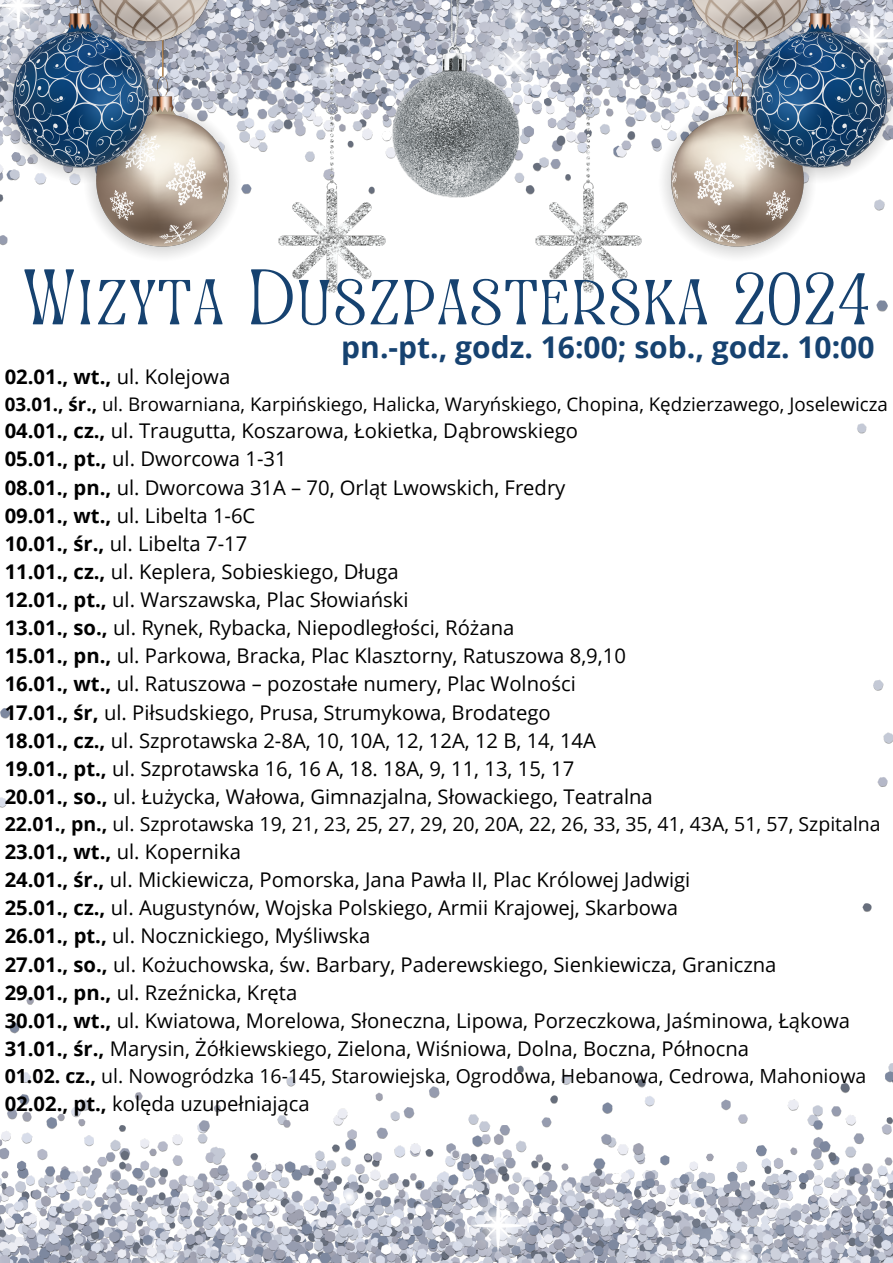
<style>
.page{position:relative;width:893px;height:1263px;background:#fff}
.page>*{position:absolute;margin:0;border:0;box-sizing:border-box;transform-origin:0 0}
.t1{font:78px "Awesome Lathusca";color:#164270}
.t2{font:700 30px "Open Sans";color:#164270}
.t3{font:20.25px "Open Sans";color:#000}
.t4{font:700 20.25px "Open Sans";color:#000}
.t5{font:19.5px "Open Sans";color:#000}
.t6{font:18.75px "Open Sans";color:#000}
.s1{font-weight:400}
.s2{font-weight:700}
</style>
<div class="page">
<img style="left:0;top:0;width:893px;height:1263px">
<img style="left:658px;top:0;width:235px;height:261px">
<img style="left:0;top:0;width:241px;height:261px">
<img style="left:279px;top:0;width:106px;height:292px">
<img style="left:535px;top:0;width:107px;height:292px">
<img style="left:393px;top:0;width:126px;height:197px">
<svg style="left:24px;top:268px;width:50px;height:56px"></svg>
<svg style="left:81px;top:279px;width:9px;height:45px"></svg>
<svg style="left:98px;top:279px;width:57px;height:45px"></svg>
<svg style="left:194px;top:279px;width:28px;height:45px"></svg>
<svg style="left:251px;top:268px;width:42px;height:56px"></svg>
<svg style="left:370px;top:279px;width:28px;height:45px"></svg>
<svg style="left:404px;top:279px;width:62px;height:45px"></svg>
<svg style="left:542px;top:279px;width:26px;height:45px"></svg>
<svg style="left:574px;top:279px;width:31px;height:45px"></svg>
<svg style="left:645px;top:279px;width:62px;height:45px"></svg>
<svg style="left:735px;top:271px;width:28px;height:53px"></svg>
<svg style="left:769px;top:271px;width:64px;height:54px"></svg>
<svg style="left:839px;top:272px;width:29px;height:52px"></svg>
<p class="t1" style="left:157px;top:248px;width:212px">▼ ◆▲</p>
<p class="t1" style="left:468px;top:248px;width:175px">▲▼ ▲</p>
<p class="t2" style="left:341px;top:326px;width:534px">pn.-pt., godz. 16:00; sob., godz. 10:00</p>
<p class="t4" style="left:5px;top:363px;width:227px">02.01., wt., <span class="s1">ul. Kolejowa</span></p>
<p class="t6" style="left:5px;top:391px;width:884px"><span class="s2">03.01., śr.,</span> ul. Browarniana, Karpińskiego, Halicka, Waryńskiego, Chopina, Kędzierzawego, Joselewicza</p>
<p class="t3" style="left:5px;top:417px;width:575px"><span class="s2">04.01., cz.,</span> ul. Traugutta, Koszarowa, Łokietka, Dąbrowskiego</p>
<p class="t3" style="left:5px;top:445px;width:283px"><span class="s2">05.01., pt.,</span> ul. Dworcowa 1-31</p>
<p class="t3" style="left:5px;top:473px;width:562px"><span class="s2">08.01., pn.,</span> ul. Dworcowa 31A – 70, Orląt Lwowskich, Fredry</p>
<p class="t3" style="left:5px;top:501px;width:252px"><span class="s2">09.01., wt.,</span> ul. Libelta 1-6C</p>
<p class="t3" style="left:5px;top:529px;width:244px"><span class="s2">10.01., śr.,</span> ul. Libelta 7-17</p>
<p class="t3" style="left:5px;top:557px;width:395px"><span class="s2">11.01., cz.,</span> ul. Keplera, Sobieskiego, Długa</p>
<p class="t3" style="left:5px;top:585px;width:405px"><span class="s2">12.01., pt.,</span> ul. Warszawska, Plac Słowiański</p>
<p class="t3" style="left:5px;top:613px;width:511px"><span class="s2">13.01., so.,</span> ul. Rynek, Rybacka, Niepodległości, Różana</p>
<p class="t3" style="left:5px;top:642px;width:623px"><span class="s2">15.01., pn.,</span> ul. Parkowa, Bracka, Plac Klasztorny, Ratuszowa 8,9,10</p>
<p class="t3" style="left:5px;top:670px;width:572px"><span class="s2">16.01., wt.,</span> ul. Ratuszowa – pozostałe numery, Plac Wolności</p>
<p class="t3" style="left:5px;top:698px;width:547px"><span class="s2">17.01., śr,</span> ul. Piłsudskiego, Prusa, Strumykowa, Brodatego</p>
<p class="t3" style="left:5px;top:726px;width:593px"><span class="s2">18.01., cz.,</span> ul. Szprotawska 2-8A, 10, 10A, 12, 12A, 12 B, 14, 14A</p>
<p class="t3" style="left:5px;top:754px;width:571px"><span class="s2">19.01., pt.,</span> ul. Szprotawska 16, 16 A, 18. 18A, 9, 11, 13, 15, 17</p>
<p class="t3" style="left:5px;top:782px;width:649px"><span class="s2">20.01., so.,</span> ul. Łużycka, Wałowa, Gimnazjalna, Słowackiego, Teatralna</p>
<p class="t5" style="left:5px;top:810px;width:877px"><span class="s2">22.01., pn.,</span> ul. Szprotawska 19, 21, 23, 25, 27, 29, 20, 20A, 22, 26, 33, 35, 41, 43A, 51, 57, Szpitalna</p>
<p class="t3" style="left:5px;top:837px;width:238px"><span class="s2">23.01., wt.,</span> ul. Kopernika</p>
<p class="t3" style="left:5px;top:865px;width:687px"><span class="s2">24.01., śr.,</span> ul. Mickiewicza, Pomorska, Jana Pawła II, Plac Królowej Jadwigi</p>
<p class="t3" style="left:5px;top:894px;width:674px"><span class="s2">25.01., cz.,</span> ul. Augustynów, Wojska Polskiego, Armii Krajowej, Skarbowa</p>
<p class="t3" style="left:5px;top:922px;width:367px"><span class="s2">26.01., pt.,</span> ul. Nocznickiego, Myśliwska</p>
<p class="t3" style="left:5px;top:950px;width:773px"><span class="s2">27.01., so.,</span> ul. Kożuchowska, św. Barbary, Paderewskiego, Sienkiewicza, Graniczna</p>
<p class="t3" style="left:5px;top:978px;width:294px"><span class="s2">29.01., pn.,</span> ul. Rzeźnicka, Kręta</p>
<p class="t3" style="left:5px;top:1006px;width:847px"><span class="s2">30.01., wt.,</span> ul. Kwiatowa, Morelowa, Słoneczna, Lipowa, Porzeczkowa, Jaśminowa, Łąkowa</p>
<p class="t3" style="left:5px;top:1034px;width:746px"><span class="s2">31.01., śr.,</span> Marysin, Żółkiewskiego, Zielona, Wiśniowa, Dolna, Boczna, Północna</p>
<p class="t5" style="left:5px;top:1062px;width:863px"><span class="s2">01.02. cz.,</span> ul. Nowogródzka 16-145, Starowiejska, Ogrodowa, Hebanowa, Cedrowa, Mahoniowa</p>
<p class="t3" style="left:5px;top:1089px;width:306px"><span class="s2">02.02., pt.,</span> kolęda uzupełniająca</p>
</div>
